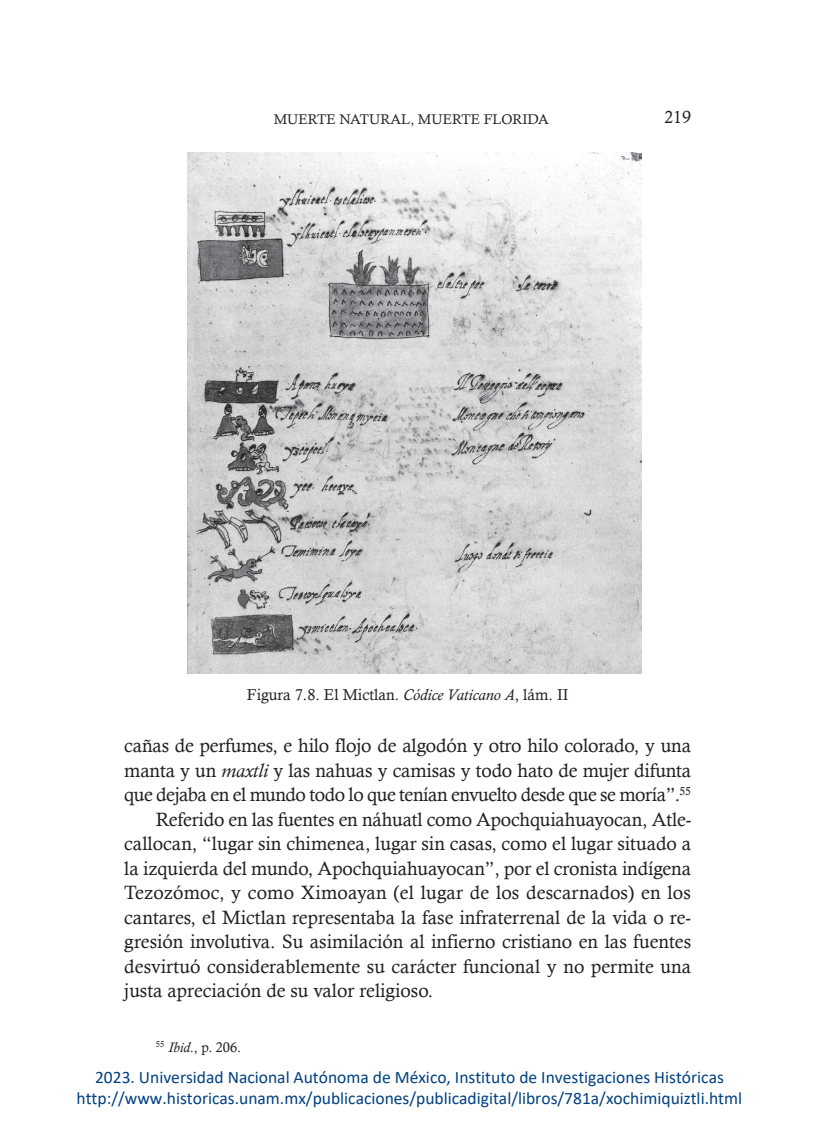
<style>
.page{position:relative;width:819px;height:1141px;background:#fff}
.page>*{position:absolute;margin:0;border:0;box-sizing:border-box;transform-origin:0 0}
.t1{font:19.25px "Calisto";color:#231f20}
.t2{font:19.25px "Calisto";letter-spacing:-.025em;color:#231f20}
.t3{font:17.5px/21px "Calibri";color:#004080;text-align:center}
.t4{font:17.5px "Calisto";color:#231f20}
.t5{font:15.75px "Calisto";color:#231f20}
.t6{font:14px "Calisto";color:#231f20}
.s1{font-style:italic}
</style>
<div class="page">
<img style="left:187px;top:152px;width:454px;height:521px">
<p class="t6" style="left:274px;top:111px;width:276px">MUERTE NATURAL, MUERTE FLORIDA</p>
<p class="t4" style="left:664px;top:107px;width:28px">219</p>
<p class="t5" style="left:247px;top:686px;width:323px">Figura 7.8. El Mictlan. <span class="s1">Códice Vaticano A</span>, lám. II</p>
<p class="t1" style="left:124px;top:735px;width:568px">cañas de perfumes, e hilo flojo de algodón y otro hilo colorado, y una</p>
<p class="t1" style="left:124px;top:759px;width:568px">manta y un <span class="s1">maxtli</span> y las nahuas y camisas y todo hato de mujer difunta</p>
<p class="t2" style="left:124px;top:784px;width:568px">que dejaba en el mundo todo lo que tenían envuelto desde que se moría”.<sup>55</sup></p>
<p class="t1" style="left:156px;top:808px;width:537px">Referido en las fuentes en náhuatl como Apochquiahuayocan, Atle-</p>
<p class="t1" style="left:124px;top:833px;width:568px">callocan, “lugar sin chimenea, lugar sin casas, como el lugar situado a</p>
<p class="t1" style="left:124px;top:857px;width:568px">la izquierda del mundo, Apochquiahuayocan”, por el cronista indígena</p>
<p class="t1" style="left:124px;top:882px;width:568px">Tezozómoc, y como Ximoayan (el lugar de los descarnados) en los</p>
<p class="t1" style="left:124px;top:906px;width:568px">cantares, el Mictlan representaba la fase infraterrenal de la vida o re-</p>
<p class="t1" style="left:124px;top:931px;width:568px">gresión involutiva. Su asimilación al infierno cristiano en las fuentes</p>
<p class="t1" style="left:124px;top:955px;width:568px">desvirtuó considerablemente su carácter funcional y no permite una</p>
<p class="t1" style="left:124px;top:980px;width:310px">justa apreciación de su valor religioso.</p>
<p class="t6" style="left:156px;top:1039px;width:87px"><sup>55</sup> <span class="s1">Ibid.</span>, p. 206.</p>
<p class="t3" style="left:77px;top:1066px;width:667px">2023. Universidad Nacional Autónoma de México, Instituto de Investigaciones Históricas http://www.historicas.unam.mx/publicaciones/publicadigital/libros/781a/xochimiquiztli.html</p>
</div>
